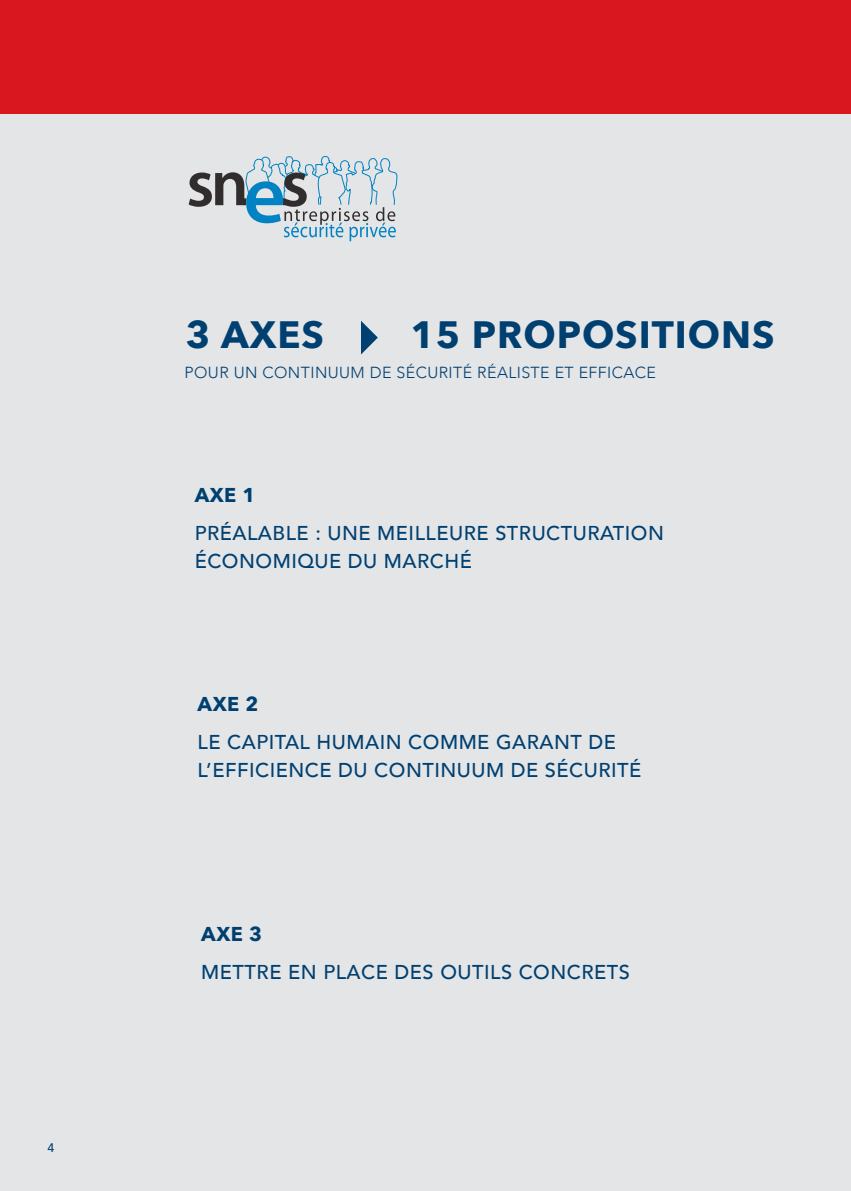
<style>
.page{position:relative;width:851px;height:1191px;background:#fff}
.page>*{position:absolute;margin:0;border:0;box-sizing:border-box;transform-origin:0 0}
.t1{font:700 38px "Avenir Next";letter-spacing:.025em;color:#004071}
.t2{font:500 20px/28px "Avenir";letter-spacing:.025em;color:#004071}
.t3{font:700 20px "Avenir Next";letter-spacing:.025em;color:#004071}
.t4{font:300 16px "Avenir";letter-spacing:.025em;color:#004071}
.t5{font:500 12.4px "Avenir";color:#004071}
</style>
<div class="page">
<div style="left:0;top:108px;width:850px;height:1083px;background:#e4e5e7"></div>
<div style="left:0;top:0;width:850px;height:113px;background:#d8171f"></div>
<svg style="left:361px;top:321px;width:17px;height:34px"></svg>
<svg style="left:188px;top:156px;width:209px;height:85px"></svg>
<p class="t5" style="left:47px;top:1140px;width:8px">4</p>
<h1 class="t1" style="left:410px;top:310px;width:365px">15 PROPOSITIONS</h1>
<p class="t4" style="left:185px;top:362px;width:473px">POUR UN CONTINUUM DE SÉCURITÉ RÉALISTE ET EFFICACE</p>
<h1 class="t1" style="left:186px;top:310px;width:140px">3 AXES</h1>
<p class="t3" style="left:195px;top:482px;width:62px">AXE 1</p>
<p class="t2" style="left:195px;top:520px;width:471px">PRÉALABLE : UNE MEILLEURE STRUCTURATION<br>ÉCONOMIQUE DU MARCHÉ</p>
<p class="t3" style="left:197px;top:691px;width:62px">AXE 2</p>
<p class="t2" style="left:197px;top:728px;width:445px">LE CAPITAL HUMAIN COMME GARANT DE<br>L’EFFICIENCE DU CONTINUUM DE SÉCURITÉ</p>
<p class="t3" style="left:201px;top:920px;width:62px">AXE 3</p>
<p class="t2" style="left:201px;top:958px;width:430px">METTRE EN PLACE DES OUTILS CONCRETS</p>
</div>
